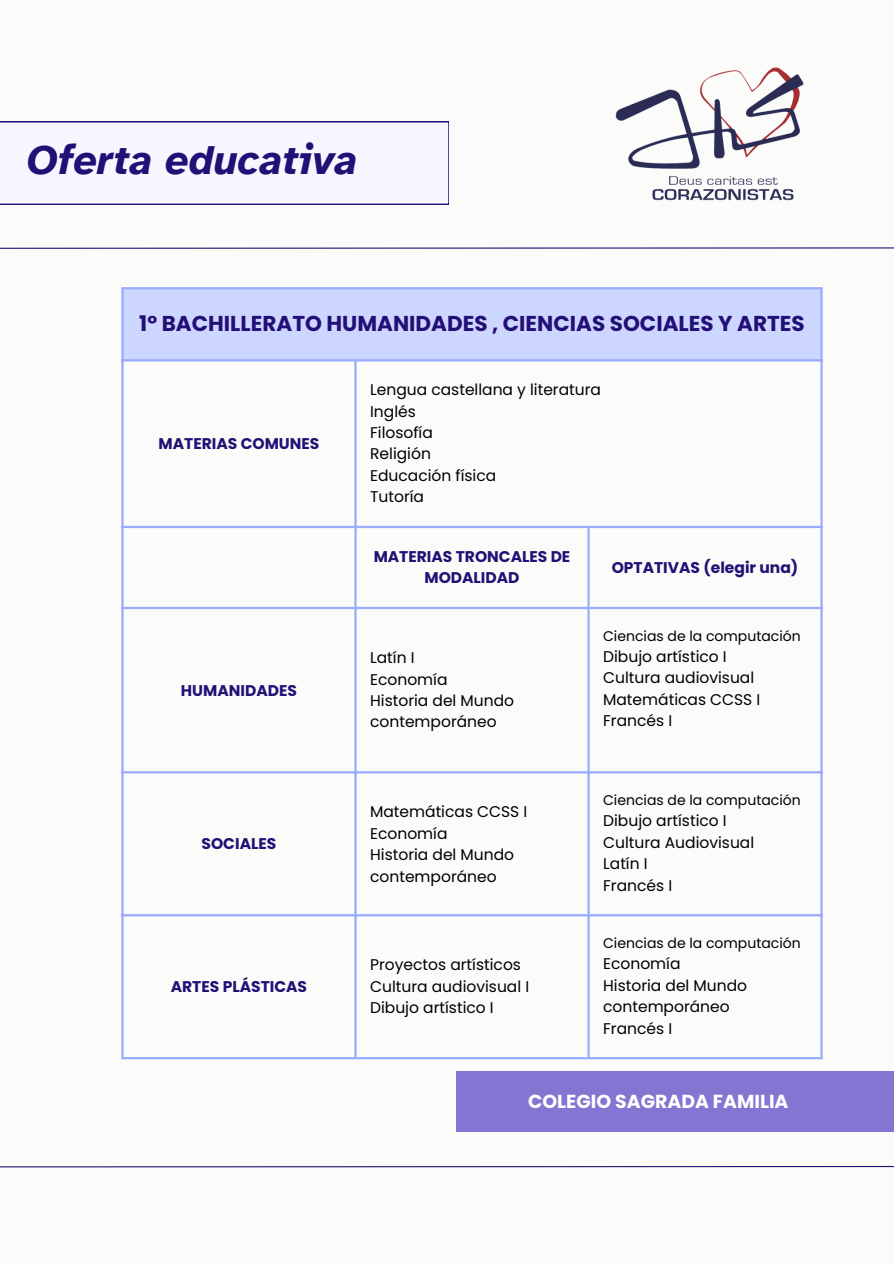
<style>
.page{position:relative;width:894px;height:1264px;background:#fff}
.page>*{position:absolute;margin:0;border:0;box-sizing:border-box;transform-origin:0 0}
.t1{font:italic 700 41.4px "Atkinson Hyperlegible";color:#231076}
.t2{font:700 21.45px "Poppins";color:#231076}
.t3{font:700 18.9px "Poppins";color:#fff}
.t4{font:15.45px/21.3px "Poppins";color:#000}
.t5{font:700 15.45px/21.3px "Poppins";color:#231076;text-align:center}
.t6{font:13.95px "Poppins";color:#000}
</style>
<div class="page">
<div style="left:0;top:0;width:893px;height:1263px;background:#fbfbf9"></div>
<div style="left:456px;top:1070px;width:437px;height:61px;background:#8574d1"></div>
<svg style="left:0;top:121px;width:449px;height:84px"></svg>
<hr style="left:0;top:247px;width:893px;height:2px;background:#231076">
<hr style="left:0;top:1165px;width:893px;height:2px;background:#231076">
<img style="left:615px;top:67px;width:189px;height:134px">
<div style="left:122px;top:288px;width:699px;height:72px;background:#cdd6ff"></div>
<hr style="left:121px;top:289px;width:3px;height:768px;background:#99acff">
<hr style="left:354px;top:361px;width:2px;height:696px;background:#99acff">
<hr style="left:587px;top:528px;width:2px;height:529px;background:#99acff">
<hr style="left:820px;top:289px;width:2px;height:768px;background:#99acff">
<hr style="left:121px;top:287px;width:701px;height:2px;background:#99acff">
<hr style="left:121px;top:359px;width:701px;height:2px;background:#99acff">
<hr style="left:121px;top:526px;width:701px;height:2px;background:#99acff">
<hr style="left:121px;top:607px;width:701px;height:2px;background:#99acff">
<hr style="left:121px;top:771px;width:701px;height:2px;background:#99acff">
<hr style="left:121px;top:914px;width:701px;height:2px;background:#99acff">
<hr style="left:121px;top:1057px;width:701px;height:2px;background:#99acff">
<p class="t1" style="left:27px;top:135px;width:332px">Oferta educativa</p>
<p class="t2" style="left:139px;top:308px;width:666px">1º BACHILLERATO HUMANIDADES , CIENCIAS SOCIALES Y ARTES</p>
<p class="t5" style="left:158px;top:433px;width:162px">MATERIAS COMUNES</p>
<p class="t5" style="left:181px;top:679px;width:117px">HUMANIDADES</p>
<p class="t5" style="left:201px;top:832px;width:76px">SOCIALES</p>
<p class="t5" style="left:171px;top:975px;width:138px">ARTES PLÁSTICAS</p>
<p class="t4" style="left:370px;top:379px;width:232px">Lengua castellana y literatura</p>
<p class="t4" style="left:370px;top:400px;width:47px">Inglés</p>
<p class="t4" style="left:370px;top:422px;width:64px">Filosofía</p>
<p class="t4" style="left:370px;top:443px;width:62px">Religión</p>
<p class="t4" style="left:370px;top:465px;width:128px">Educación física</p>
<p class="t4" style="left:370px;top:486px;width:55px">Tutoría</p>
<p class="t5" style="left:373px;top:546px;width:198px">MATERIAS TRONCALES DE<br>MODALIDAD</p>
<p class="t5" style="left:611px;top:557px;width:188px">OPTATIVAS (elegir una)</p>
<p class="t4" style="left:370px;top:647px;width:46px">Latín I</p>
<p class="t4" style="left:370px;top:668px;width:79px">Economía</p>
<p class="t4" style="left:370px;top:690px;width:145px">Historia del Mundo contemporáneo</p>
<p class="t4" style="left:370px;top:801px;width:159px">Matemáticas CCSS I</p>
<p class="t4" style="left:370px;top:822px;width:79px">Economía</p>
<p class="t4" style="left:370px;top:844px;width:145px">Historia del Mundo contemporáneo</p>
<p class="t4" style="left:370px;top:954px;width:152px">Proyectos artísticos</p>
<p class="t4" style="left:370px;top:975px;width:160px">Cultura audiovisual I</p>
<p class="t4" style="left:370px;top:997px;width:125px">Dibujo artístico I</p>
<p class="t6" style="left:603px;top:626px;width:199px">Ciencias de la computación</p>
<p class="t4" style="left:603px;top:646px;width:125px">Dibujo artístico I</p>
<p class="t4" style="left:603px;top:667px;width:152px">Cultura audiovisual</p>
<p class="t4" style="left:603px;top:688px;width:159px">Matemáticas CCSS I</p>
<p class="t4" style="left:603px;top:710px;width:70px">Francés I</p>
<p class="t6" style="left:603px;top:790px;width:199px">Ciencias de la computación</p>
<p class="t4" style="left:603px;top:810px;width:125px">Dibujo artístico I</p>
<p class="t4" style="left:603px;top:831px;width:152px">Cultura Audiovisual</p>
<p class="t4" style="left:603px;top:853px;width:46px">Latín I</p>
<p class="t4" style="left:603px;top:874px;width:70px">Francés I</p>
<p class="t6" style="left:603px;top:933px;width:199px">Ciencias de la computación</p>
<p class="t4" style="left:603px;top:953px;width:79px">Economía</p>
<p class="t4" style="left:603px;top:974px;width:145px">Historia del Mundo contemporáneo</p>
<p class="t4" style="left:603px;top:1017px;width:70px">Francés I</p>
<p class="t3" style="left:528px;top:1087px;width:262px">COLEGIO SAGRADA FAMILIA</p>
</div>
